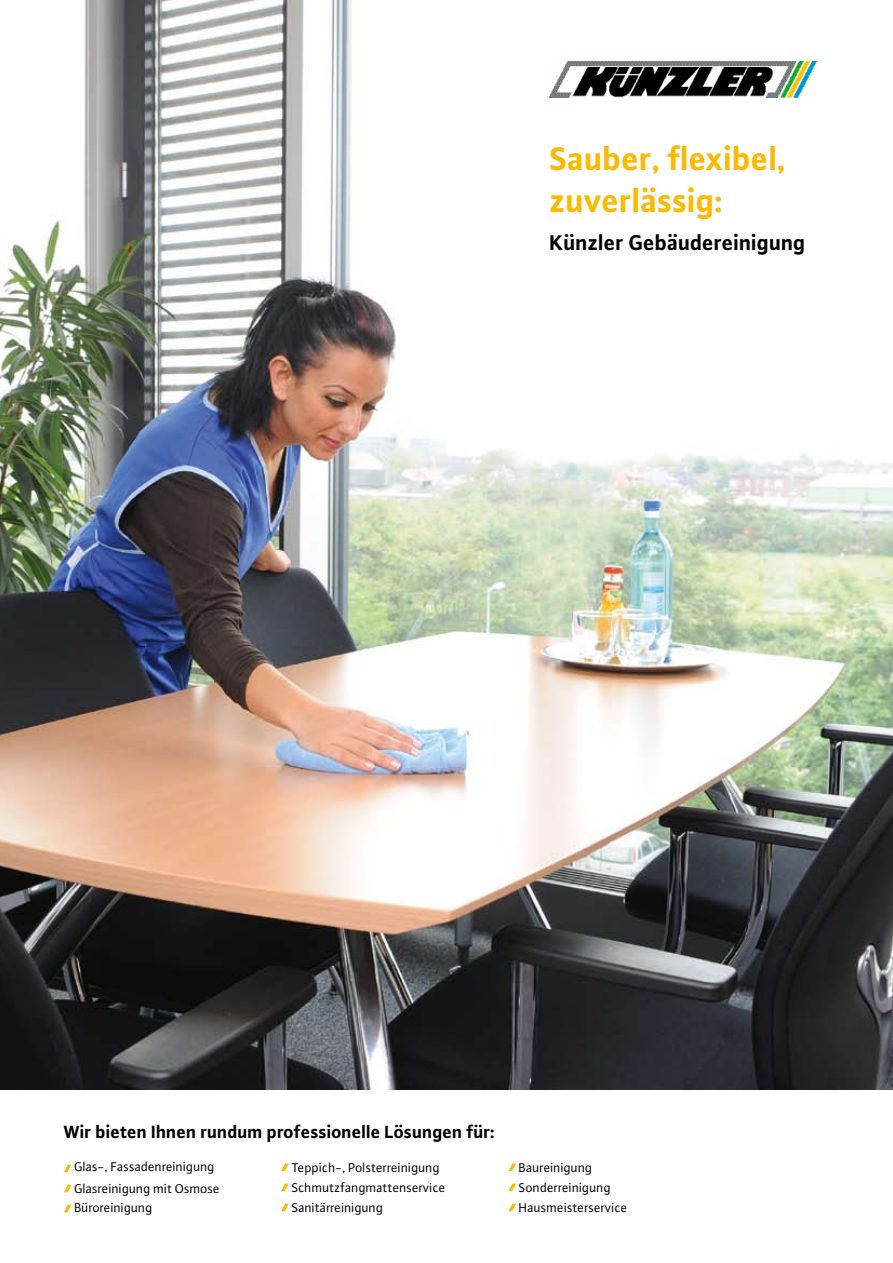
<style>
.page{position:relative;width:893px;height:1263px;background:#fff}
.page>*{position:absolute;margin:0;border:0;box-sizing:border-box;transform-origin:0 0}
.t1{font:700 34.5px/42.2px "Plus Sans";color:#fbb900}
.t2{font:700 22.5px "Plus Sans";color:#000}
.t3{font:700 18.75px "Plus Sans";color:#000}
.t4{font:13.5px/20.1px "Plus Sans Normal";color:#000}
</style>
<div class="page">
<img style="left:0;top:0;width:893px;height:1089px">
<img style="left:550px;top:62px;width:266px;height:35px">
<svg style="left:64px;top:1164px;width:7px;height:8px"></svg>
<svg style="left:64px;top:1185px;width:7px;height:7px"></svg>
<svg style="left:64px;top:1205px;width:7px;height:7px"></svg>
<svg style="left:281px;top:1163px;width:8px;height:8px"></svg>
<svg style="left:281px;top:1183px;width:8px;height:8px"></svg>
<svg style="left:281px;top:1204px;width:8px;height:7px"></svg>
<svg style="left:508px;top:1163px;width:8px;height:8px"></svg>
<svg style="left:508px;top:1183px;width:8px;height:8px"></svg>
<svg style="left:508px;top:1204px;width:8px;height:7px"></svg>
<h1 class="t1" style="left:550px;top:137px;width:238px">Sauber, flexibel, zuverlässig:</h1>
<h2 class="t2" style="left:550px;top:227px;width:257px">Künzler Gebäudereinigung</h2>
<h3 class="t3" style="left:64px;top:1119px;width:433px">Wir bieten Ihnen rundum professionelle Lösungen für:</h3>
<p class="t4" style="left:74px;top:1156px;width:147px;line-height:21.6px">Glas-, Fassadenreinigung<br>Glasreinigung mit Osmose</p>
<p class="t4" style="left:74px;top:1197px;width:80px">Büroreinigung</p>
<p class="t4" style="left:292px;top:1157px;width:155px">Teppich-, Polsterreinigung<br>Schmutzfangmattenservice<br>Sanitärreinigung</p>
<p class="t4" style="left:519px;top:1157px;width:110px">Baureinigung<br>Sonderreinigung<br>Hausmeisterservice</p>
</div>
